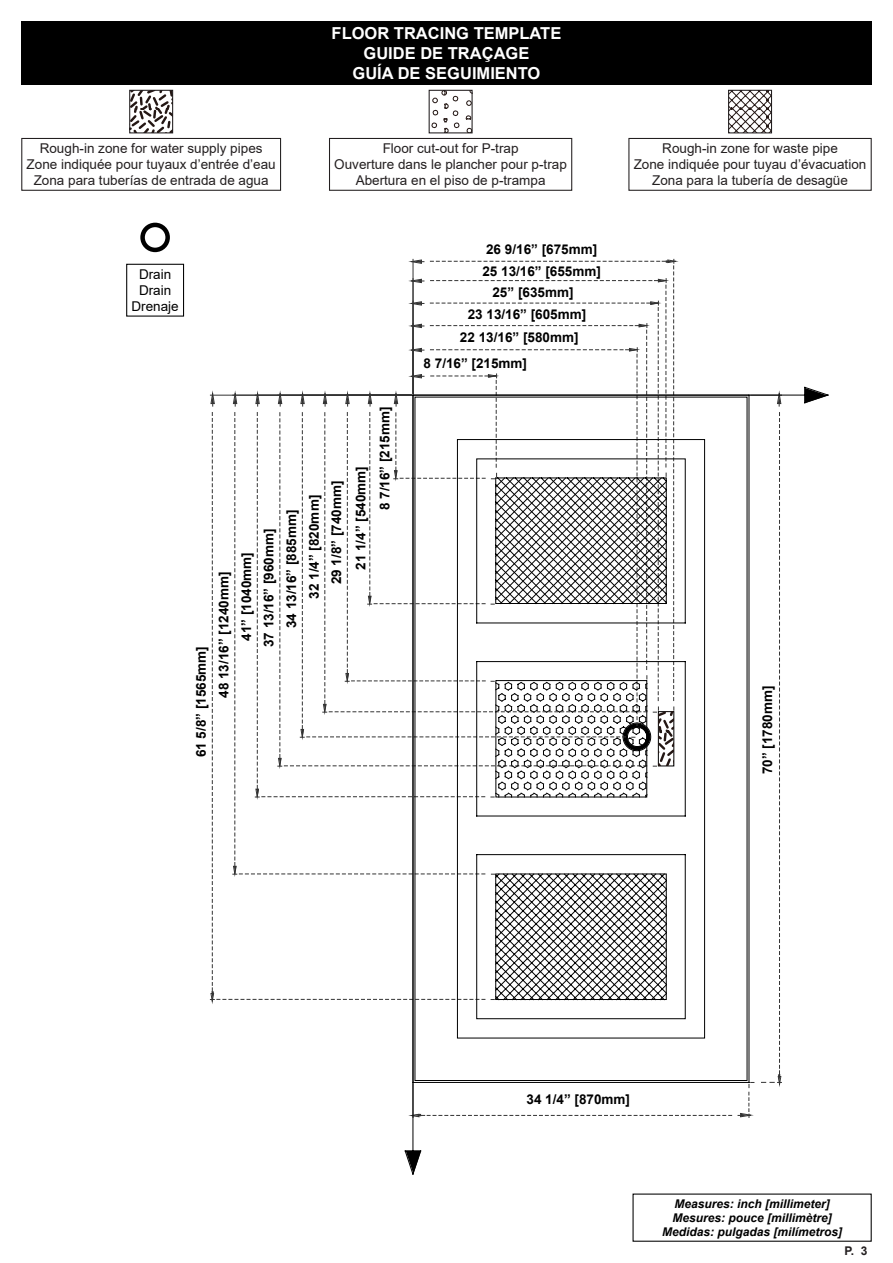
<style>
.page{position:relative;width:893px;height:1263px;background:#fff}
.page>*{position:absolute;margin:0;border:0;box-sizing:border-box;transform-origin:0 0}
.t1{font:700 16.5px "Arial";color:#fff}
.t2{font:13.5px "Arial";color:#231f20}
.t3{font:700 13.5px "Arial";color:#000}
.t4{font:13.5px "Arial";color:#000}
.t5{font:italic 700 12px "Arial";color:#000}
.t6{font:700 12px "Arial";color:#231f20}
</style>
<div class="page">
<div style="left:21px;top:21px;width:851px;height:64px;background:#000"></div>
<div style="left:21px;top:138px;width:260px;height:53px;border:1px solid #231f20"></div>
<svg style="left:131px;top:92px;width:40px;height:39px"></svg>
<div style="left:129px;top:90px;width:44px;height:43px;border:1px solid #231f20"></div>
<div style="left:329px;top:138px;width:243px;height:53px;border:1px solid #231f20"></div>
<svg style="left:431px;top:92px;width:40px;height:39px"></svg>
<div style="left:429px;top:90px;width:44px;height:43px;border:1px solid #231f20"></div>
<div style="left:628px;top:138px;width:244px;height:53px;border:1px solid #231f20"></div>
<svg style="left:730px;top:92px;width:40px;height:39px"></svg>
<div style="left:728px;top:90px;width:44px;height:43px;border:1px solid #231f20"></div>
<div style="left:140px;top:223px;width:30px;height:29px;border:4px solid #000;border-radius:50%"></div>
<div style="left:126px;top:264px;width:58px;height:53px;border:1px solid #000"></div>
<svg style="left:404px;top:387px;width:425px;height:788px"></svg>
<svg style="left:210px;top:259px;width:469px;height:741px"></svg>
<p class="t1" style="left:332px;top:22px;width:231px">FLOOR TRACING TEMPLATE</p>
<p class="t1" style="left:363px;top:42px;width:167px">GUIDE DE TRAÇAGE</p>
<p class="t1" style="left:352px;top:62px;width:189px">GUÍA DE SEGUIMIENTO</p>
<p class="t2" style="left:40px;top:139px;width:224px">Rough-in zone for water supply pipes</p>
<p class="t2" style="left:27px;top:155px;width:251px">Zone indiquée pour tuyaux d’entrée d’eau</p>
<p class="t2" style="left:34px;top:171px;width:236px">Zona para tuberías de entrada de agua</p>
<p class="t2" style="left:383px;top:139px;width:137px">Floor cut-out for P-trap</p>
<p class="t2" style="left:334px;top:155px;width:234px">Ouverture dans le plancher pour p-trap</p>
<p class="t2" style="left:356px;top:171px;width:191px">Abertura en el piso de p-trampa</p>
<p class="t4" style="left:139px;top:265px;width:34px">Drain</p>
<p class="t4" style="left:139px;top:281px;width:34px">Drain</p>
<p class="t4" style="left:131px;top:297px;width:49px">Drenaje</p>
<p class="t3" style="left:192px;top:757px;width:113px;rotate:-90deg">61 5/8” [1565mm]</p>
<p class="t3" style="left:214px;top:698px;width:128px;rotate:-90deg">48 13/16” [1240mm]</p>
<p class="t3" style="left:237px;top:641px;width:90px;rotate:-90deg">41” [1040mm]</p>
<p class="t3" style="left:259px;top:647px;width:120px;rotate:-90deg">37 13/16” [960mm]</p>
<p class="t3" style="left:282px;top:628px;width:120px;rotate:-90deg">34 13/16” [885mm]</p>
<p class="t3" style="left:304px;top:598px;width:105px;rotate:-90deg">32 1/4” [820mm]</p>
<p class="t3" style="left:327px;top:584px;width:105px;rotate:-90deg">29 1/8” [740mm]</p>
<p class="t3" style="left:351px;top:570px;width:105px;rotate:-90deg">21 1/4” [540mm]</p>
<p class="t3" style="left:375px;top:510px;width:105px;rotate:-90deg">8 7/16” [215mm]</p>
<p class="t3" style="left:486px;top:240px;width:113px">26 9/16” [675mm]</p>
<p class="t3" style="left:482px;top:261px;width:120px">25 13/16” [655mm]</p>
<p class="t3" style="left:492px;top:283px;width:83px">25” [635mm]</p>
<p class="t3" style="left:468px;top:304px;width:120px">23 13/16” [605mm]</p>
<p class="t3" style="left:460px;top:328px;width:120px">22 13/16” [580mm]</p>
<p class="t3" style="left:424px;top:354px;width:105px">8 7/16” [215mm]</p>
<p class="t2" style="left:662px;top:139px;width:177px">Rough-in zone for waste pipe</p>
<p class="t2" style="left:634px;top:155px;width:234px">Zone indiquée pour tuyau d’évacuation</p>
<p class="t2" style="left:652px;top:171px;width:197px">Zona para la tubería de desagüe</p>
<p class="t3" style="left:758px;top:774px;width:90px;rotate:-90deg">70” [1780mm]</p>
<p class="t3" style="left:526px;top:1089px;width:105px">34 1/4” [870mm]</p>
<p class="t5" style="left:674px;top:1195px;width:157px">Measures: inch [millimeter]</p>
<p class="t5" style="left:672px;top:1210px;width:161px">Mesures: pouce [millimètre]</p>
<p class="t5" style="left:662px;top:1224px;width:182px">Medidas: pulgadas [milímetros]</p>
<p class="t6" style="left:844px;top:1242px;width:25px">P. 3</p>
</div>
